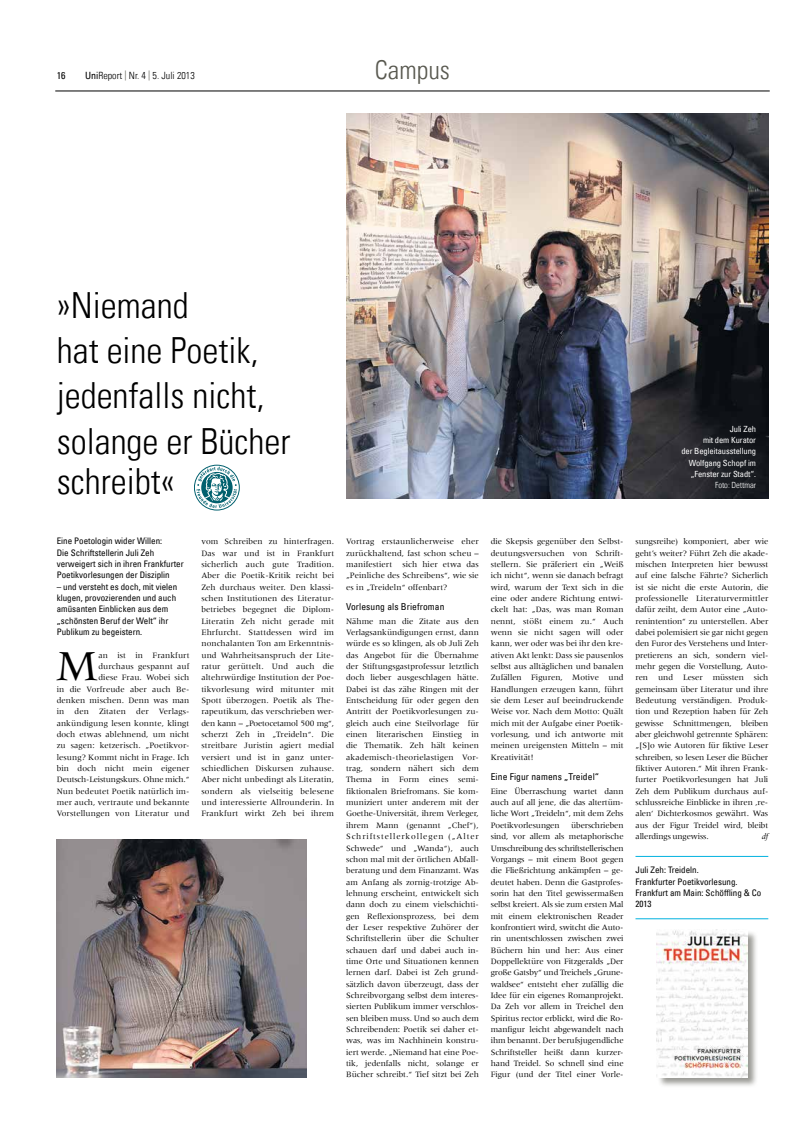
<style>
.page{position:relative;width:808px;height:1134px;background:#fff}
.page>*{position:absolute;margin:0;border:0;box-sizing:border-box;transform-origin:0 0}
.t1{font:44.3px "Meridien";color:#000}
.t2{font:36px/45.4px "Univers Com 47 Light Cond";color:#000}
.t3{font:26px "Univers Com 47 Light Cond";color:#58584f}
.t4{font:10px "Univers Com 47 Light Cond";color:#000}
.t5{font:condensed 10px "Univers Com 57";color:#000}
.t6{font:condensed 9.5px "Univers Com 57";letter-spacing:.01em;color:#000}
.t7{font:condensed 9px/11.3px "Univers Com 57";color:#000}
.t8{font:8.5px/11.3px "Meridien";color:#000;text-align:justify}
.t9{font:condensed 8.5px/11.3px "Univers Com 57";letter-spacing:-.01em;color:#fff;text-align:right}
.t10{font:8.5px "Univers Com 47 Light Cond";letter-spacing:-.01em;color:#fff}
.t11{font:italic 8.5px "Meridien Com";color:#000}
.s1{font-family:"Univers Com 57";font-stretch:condensed}
.s2{color:#58584f}
</style>
<div class="page">
<hr style="left:55px;top:91px;width:715px;height:1px;background:#000">
<hr style="left:635px;top:856px;width:133px;height:1px;background:#00b1df">
<hr style="left:635px;top:918px;width:133px;height:1px;background:#00b1df">
<img style="left:346px;top:113px;width:422px;height:386px">
<div style="left:657px;top:930px;width:101px;height:158px;background:#58584f;opacity:.6"></div>
<img style="left:657px;top:930px;width:90px;height:147px">
<img style="left:57px;top:839px;width:249px;height:238px">
<div style="left:194px;top:465px;width:46px;height:45px;border:1px solid #00606e;border-radius:50%"></div>
<svg style="left:196px;top:467px;width:41px;height:41px"></svg>
<p class="t5" style="left:57px;top:69px;width:10px">16</p>
<p class="t4" style="left:85px;top:70px;width:111px"><span class="s1">Uni</span>Report <span class="s2">|</span> Nr. 4 <span class="s2">|</span> 5. Juli 2013</p>
<h3 class="t3" style="left:375px;top:55px;width:77px">Campus</h3>
<h2 class="t2" style="left:57px;top:282px;width:235px">»Niemand<br>hat eine Poetik, jedenfalls nicht, solange er Bücher</h2>
<h2 class="t2" style="left:57px;top:458px;width:119px">schreibt«</h2>
<p class="t9" style="left:681px;top:423px;width:76px">Juli Zeh<br>mit dem Kurator<br>der Begleitausstellung<br>Wolfgang Schopf im „Fenster zur Stadt“.</p>
<p class="t10" style="left:715px;top:480px;width:43px">Foto: Dettmar</p>
<p class="t7" style="left:57px;top:535px;width:128px">Eine Poetologin wider Willen:<br>Die Schriftstellerin Juli Zeh verweigert sich in ihren Frankfurter Poetikvorlesungen der Disziplin</p>
<p class="t7" style="left:57px;top:581px;width:122px">– und versteht es doch, mit vielen klugen, provozierenden und auch amüsanten Einblicken aus dem „schönsten Beruf der Welt“ ihr<br>Publikum zu begeistern.</p>
<h1 class="t1" style="left:56px;top:642px;width:43px">M</h1>
<p class="t8" style="left:57px;top:649px;width:134px;text-align:right">an ist in Frankfurt<br>durchaus gespannt auf<br>diese Frau. Wobei sich<br>in die Vorfreude aber auch Be&shy;denken mischen. Denn was man in den Zitaten der Verlags&shy;ankündigung lesen konnte, klingt doch etwas ablehnend, um nicht zu sagen: ketzerisch. „Poetikvor&shy;lesung? Kommt nicht in Frage. Ich bin doch nicht mein eigener<br>Deutsch- Leistungskurs. Ohne mich.“<br>Nun bedeutet Poetik natürlich im&shy;mer auch, vertraute und bekannte<br>Vorstellungen von Literatur und</p>
<p class="t8" style="left:201px;top:536px;width:134px;text-align:left">vom Schreiben zu hinterfragen.<br>Das war und ist in Frankfurt sicherlich auch gute Tradition.<br>Aber die Poetik- Kritik reicht bei<br>Zeh durchaus weiter. Den klassi&shy;schen Institutionen des Literatur&shy;betriebes begegnet die Diplom--<br>Literatin Zeh nicht gerade mit<br>Ehrfurcht. Stattdessen wird im nonchalanten Ton am Erkenntnis&shy;und Wahrheitsanspruch der Lite&shy;ratur gerüttelt. Und auch die altehrwürdige Institution der Poe&shy;tikvorlesung wird mitunter mit<br>Spott überzogen. Poetik als The&shy;rapeutikum, das verschrieben wer&shy;den kann – „Poetocetamol 500 mg“, scherzt Zeh in „Treideln“. Die streitbare Juristin agiert medial versiert und ist in ganz unter&shy;schiedlichen Diskursen zuhause.<br>Aber nicht unbedingt als Literatin, sondern als vielseitig belesene und interessierte Allrounderin. In<br>Frankfurt wirkt Zeh bei ihrem</p>
<p class="t8" style="left:346px;top:536px;width:134px">Vortrag erstaunlicherweise eher zurückhaltend, fast schon scheu – manifestiert sich hier etwa das „Peinliche des Schreibens“, wie sie es in „Treideln“ offenbart?</p>
<p class="t6" style="left:346px;top:600px;width:100px">Vorlesung als Briefroman</p>
<p class="t8" style="left:346px;top:615px;width:134px;text-align:left">Nähme man die Zitate aus den Verlagsankündigungen ernst, dann würde es so klingen, als ob Juli Zeh das Angebot für die Übernahme der Stiftungsgastprofessur letztlich doch lieber ausgeschlagen hätte.<br>Dabei ist das zähe Ringen mit der Entscheidung für oder gegen den Antritt der Poetikvorlesungen zu&shy;gleich auch eine Steilvorlage für einen literarischen Einstieg in die Thematik. Zeh hält keinen akademisch- theorielastigen Vor&shy;trag, sondern nähert sich dem Thema in Form eines semi-- fiktionalen Briefromans. Sie kom&shy;muniziert unter anderem mit der Goethe--Universität, ihrem Verleger, ihrem Mann (genannt „Chef“), Schriftstellerkollegen („Alter Schwede“ und „Wanda“), auch schon mal mit der örtlichen Abfall&shy;beratung und dem Finanzamt. Was am Anfang als zornig--trotzige Ab&shy;lehnung erscheint, entwickelt sich dann doch zu einem vielschichti&shy;gen Reflexionsprozess, bei dem der Leser respektive Zuhörer der Schriftstellerin über die Schulter schauen darf und dabei auch in&shy;time Orte und Situationen kennen lernen darf. Dabei ist Zeh grund&shy;sätzlich davon überzeugt, dass der Schreibvorgang selbst dem interes&shy;sierten Publikum immer verschlos&shy;sen bleiben muss. Und so auch dem Schreibenden: Poetik sei daher et&shy;was, was im Nachhinein konstru&shy;iert werde. „Niemand hat eine Poe&shy;tik, jedenfalls nicht, solange er Bücher schreibt.“ Tief sitzt bei Zeh</p>
<p class="t8" style="left:491px;top:536px;width:134px">die Skepsis gegenüber den Selbst&shy;deutungsversuchen von Schrift&shy;stellern. Sie präferiert ein „Weiß ich nicht“, wenn sie danach befragt wird, warum der Text sich in die eine oder andere Richtung entwi&shy;ckelt hat: „Das, was man Roman nennt, stößt einem zu.“ Auch wenn sie nicht sagen will oder kann, wer oder was bei ihr den kre&shy;ativen Akt lenkt: Dass sie pausenlos selbst aus alltäglichen und banalen Zufällen Figuren, Motive und Handlungen erzeugen kann, führt sie dem Leser auf beeindruckende Weise vor. Nach dem Motto: Quält mich mit der Aufgabe einer Poetik&shy;vorlesung, und ich antworte mit meinen ureigensten Mitteln – mit Kreativität!</p>
<p class="t6" style="left:491px;top:770px;width:110px">Eine Figur namens „Treidel“</p>
<p class="t8" style="left:491px;top:785px;width:134px">Eine Überraschung wartet dann auch auf all jene, die das altertüm&shy;liche Wort „Treideln“, mit dem Zehs Poetikvorlesungen</p>
<p class="t8" style="left:491px;top:819px;width:134px;text-indent:80px">überschrieben sind, vor allem als metaphorische Umschreibung des schriftstellerischen Vorgangs – mit einem Boot gegen die Fließrichtung ankämpfen – ge&shy;deutet haben. Denn die Gastprofes&shy;sorin hat den Titel gewissermaßen selbst kreiert. Als sie zum ersten Mal mit einem elektronischen Reader konfrontiert wird, switcht die Auto&shy;rin unentschlossen zwischen zwei Büchern hin und her: Aus einer Doppellektüre von Fitzgeralds „Der große Gatsby“ und Treichels „Grune&shy;waldsee“ entsteht eher zufällig die Idee für ein eigenes Romanprojekt.<br>Da Zeh vor allem in Treichel den Spiritus rector erblickt, wird die Ro&shy;manfigur leicht abgewandelt nach ihm benannt. Der berufsjugendliche Schriftsteller heißt dann kurzer&shy;hand Treidel. So schnell sind eine Figur (und der Titel einer Vorle-</p>
<p class="t8" style="left:635px;top:536px;width:134px;text-align:left">sungsreihe) komponiert, aber wie geht’s weiter? Führt Zeh die akade&shy;mischen Interpreten hier bewusst auf eine falsche Fährte? Sicherlich ist sie nicht die erste Autorin, die professionelle Literaturvermittler dafür zeiht, dem Autor eine „Auto&shy;renintention“ zu unterstellen. Aber dabei polemisiert sie gar nicht gegen den Furor des Verstehens und Inter&shy;pretierens an sich, sondern viel&shy;mehr gegen die Vorstellung, Auto&shy;ren und Leser müssten sich gemeinsam über Literatur und ihre Bedeutung verständigen. Produk&shy;tion und Rezeption haben für Zeh gewisse Schnittmengen, bleiben aber gleichwohl getrennte Sphären: „[S]o wie Autoren für fiktive Leser schreiben, so lesen Leser die Bücher fiktiver Autoren.“ Mit ihren Frank&shy;furter Poetikvorlesungen hat Juli Zeh dem Publikum durchaus auf&shy;schlussreiche Einblicke in ihren ‚re&shy;alen‘ Dichterkosmos gewährt. Was aus der Figur Treidel wird, bleibt allerdings ungewiss.</p>
<p class="t11" style="left:762px;top:831px;width:8px">df</p>
<p class="t7" style="left:635px;top:864px;width:127px">Juli Zeh: Treideln.<br>Frankfurter Poetikvorlesung.<br>Frankfurt am Main: Schöffling &amp; Co<br>2013</p>
</div>
